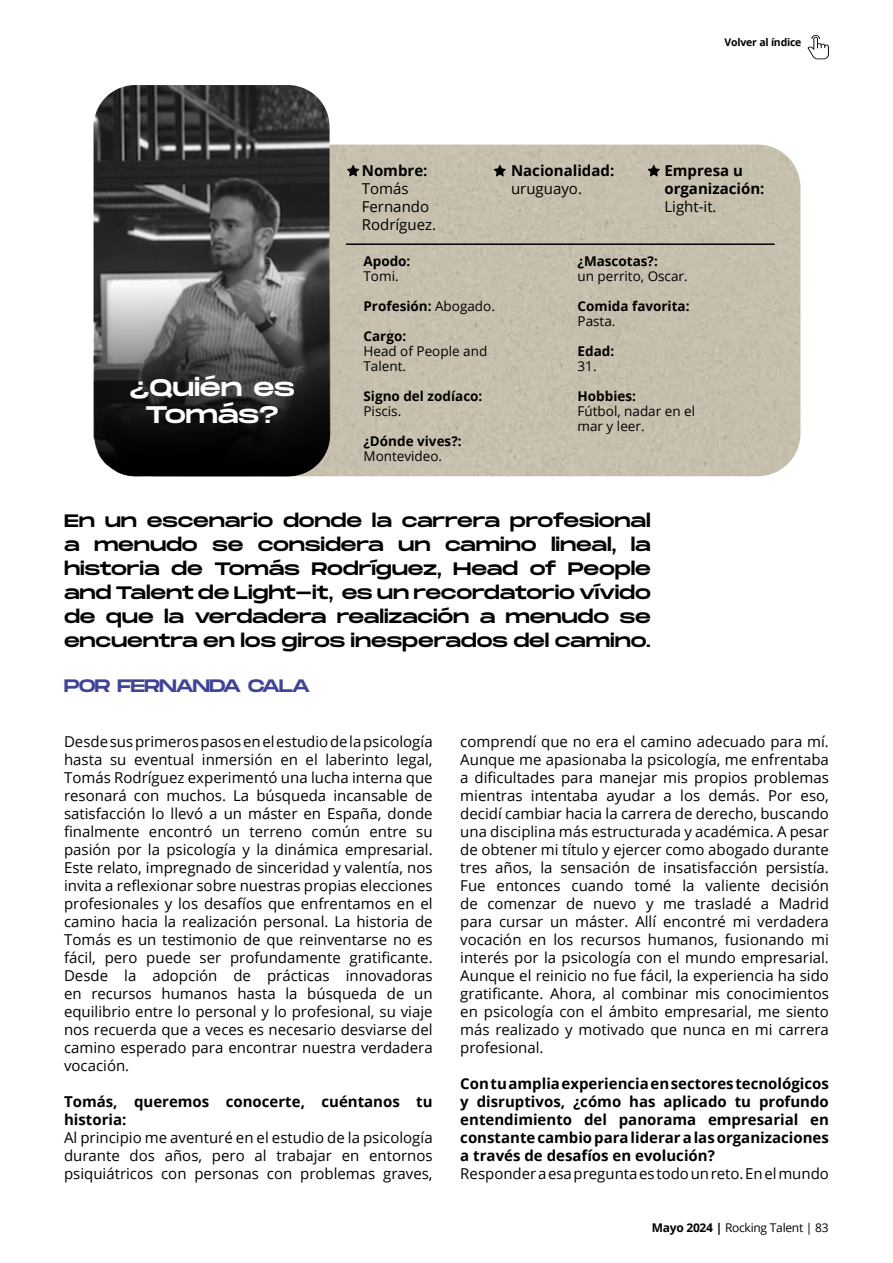
<style>
.page{position:relative;width:893px;height:1263px;background:#fff}
.page>*{position:absolute;margin:0;border:0;box-sizing:border-box;transform-origin:0 0}
.t1{font:24px/27px "Monument Extended";letter-spacing:-.015em;color:#fff;text-align:center}
.t2{font:18px/24px "Monument Extended";letter-spacing:-.01em;color:#000;text-align:justify}
.t3{font:18px "Monument Extended";letter-spacing:-.065em;color:#414495}
.t4{font:15px/18px "Open Sans";color:#000;text-align:justify}
.t5{font:700 15px/18px "Open Sans";color:#000}
.t6{font:700 13.5px "Open Sans";color:#000}
.t7{font:13.5px/15px "Open Sans";color:#000}
.t8{font:12px "Open Sans";letter-spacing:-.02em;color:#000}
.t9{font:700 10.5px "Open Sans";letter-spacing:-.02em;color:#000}
.s1{font-weight:400}
.s2{font-weight:700}
</style>
<div class="page">
<div style="left:330px;top:145px;width:470px;height:331px;background:#c6bfad"></div>
<svg style="left:94px;top:85px;width:236px;height:391px;background:#414141"></svg>
<svg style="left:347px;top:165px;width:12px;height:12px"></svg>
<svg style="left:494px;top:165px;width:12px;height:12px"></svg>
<svg style="left:648px;top:165px;width:12px;height:12px"></svg>
<hr style="left:346px;top:243px;width:428px;height:2px;background:#000">
<svg style="left:807px;top:35px;width:22px;height:24px"></svg>
<h1 class="t1" style="left:129px;top:373px;width:167px">¿Quién es<br>Tomás?</h1>
<p class="t9" style="left:725px;top:35px;width:78px">Volver al índice</p>
<p class="t5" style="left:362px;top:161px;width:67px">Nombre:</p>
<p class="t4" style="left:362px;top:179px;width:76px;text-align:left">Tomás<br>Fernando<br>Rodríguez.</p>
<p class="t6" style="left:363px;top:251px;width:48px">Apodo:</p>
<p class="t7" style="left:363px;top:268px;width:37px">Tomi.</p>
<p class="t6" style="left:363px;top:296px;width:133px">Profesión: <span class="s1">Abogado.</span></p>
<p class="t6" style="left:363px;top:326px;width:44px">Cargo:</p>
<p class="t7" style="left:363px;top:343px;width:125px">Head of People and<br>Talent.</p>
<p class="t6" style="left:363px;top:386px;width:120px">Signo del zodíaco:</p>
<p class="t7" style="left:363px;top:403px;width:39px">Piscis.</p>
<p class="t6" style="left:363px;top:431px;width:100px">¿Dónde vives?:</p>
<p class="t7" style="left:363px;top:448px;width:80px">Montevideo.</p>
<p class="t5" style="left:511px;top:161px;width:105px">Nacionalidad:</p>
<p class="t4" style="left:511px;top:179px;width:72px">uruguayo.</p>
<p class="t5" style="left:664px;top:161px;width:102px">Empresa u organización:</p>
<p class="t4" style="left:664px;top:197px;width:54px">Light-it.</p>
<p class="t6" style="left:578px;top:251px;width:82px">¿Mascotas?:</p>
<p class="t7" style="left:578px;top:268px;width:112px">un perrito, Oscar.</p>
<p class="t6" style="left:578px;top:296px;width:114px">Comida favorita:</p>
<p class="t7" style="left:578px;top:313px;width:39px">Pasta.</p>
<p class="t6" style="left:578px;top:341px;width:38px">Edad:</p>
<p class="t7" style="left:578px;top:358px;width:21px">31.</p>
<p class="t6" style="left:578px;top:386px;width:60px">Hobbies:</p>
<p class="t7" style="left:578px;top:403px;width:119px">Fútbol, nadar en el mar y leer.</p>
<p class="t2" style="left:64px;top:508px;width:588px">En un escenario donde la carrera profesional a menudo se considera un camino lineal, la historia de Tomás Rodríguez, Head of People and Talent de Light-it, es un recordatorio vívido de que la verdadera realización a menudo se encuentra en los giros inesperados del camino.</p>
<p class="t3" style="left:64px;top:672px;width:248px">POR FERNANDA CALA</p>
<p class="t4" style="left:64px;top:732px;width:370px">Desde sus primeros pasos en el estudio de la psicología hasta su eventual inmersión en el laberinto legal, Tomás Rodríguez experimentó una lucha interna que resonará con muchos. La búsqueda incansable de satisfacción lo llevó a un máster en España, donde finalmente encontró un terreno común entre su pasión por la psicología y la dinámica empresarial.<br>Este relato, impregnado de sinceridad y valentía, nos invita a reflexionar sobre nuestras propias elecciones profesionales y los desafíos que enfrentamos en el camino hacia la realización personal. La historia de Tomás es un testimonio de que reinventarse no es fácil, pero puede ser profundamente gratificante.<br>Desde la adopción de prácticas innovadoras en recursos humanos hasta la búsqueda de un equilibrio entre lo personal y lo profesional, su viaje nos recuerda que a veces es necesario desviarse del camino esperado para encontrar nuestra verdadera vocación.</p>
<p class="t5" style="left:64px;top:1092px;width:370px">Tomás, queremos conocerte, cuéntanos tu historia:</p>
<p class="t4" style="left:64px;top:1128px;width:370px">Al principio me aventuré en el estudio de la psicología durante dos años, pero al trabajar en entornos psiquiátricos con personas con problemas graves,</p>
<p class="t4" style="left:460px;top:732px;width:370px">comprendí que no era el camino adecuado para mí.<br>Aunque me apasionaba la psicología, me enfrentaba a dificultades para manejar mis propios problemas mientras intentaba ayudar a los demás. Por eso, decidí cambiar hacia la carrera de derecho, buscando una disciplina más estructurada y académica. A pesar de obtener mi título y ejercer como abogado durante tres años, la sensación de insatisfacción persistía.<br>Fue entonces cuando tomé la valiente decisión de comenzar de nuevo y me trasladé a Madrid para cursar un máster. Allí encontré mi verdadera vocación en los recursos humanos, fusionando mi interés por la psicología con el mundo empresarial.<br>Aunque el reinicio no fue fácil, la experiencia ha sido gratificante. Ahora, al combinar mis conocimientos en psicología con el ámbito empresarial, me siento más realizado y motivado que nunca en mi carrera profesional.</p>
<p class="t5" style="left:460px;top:1074px;width:370px;text-align:justify">Con tu amplia experiencia en sectores tecnológicos y disruptivos, ¿cómo has aplicado tu profundo entendimiento del panorama empresarial en constante cambio para liderar a las organizaciones a través de desafíos en evolución?</p>
<p class="t4" style="left:460px;top:1164px;width:370px">Responder a esa pregunta es todo un reto. En el mundo</p>
<p class="t8" style="left:652px;top:1220px;width:179px"><span class="s2">Mayo 2024 |</span> Rocking Talent | 83</p>
</div>
